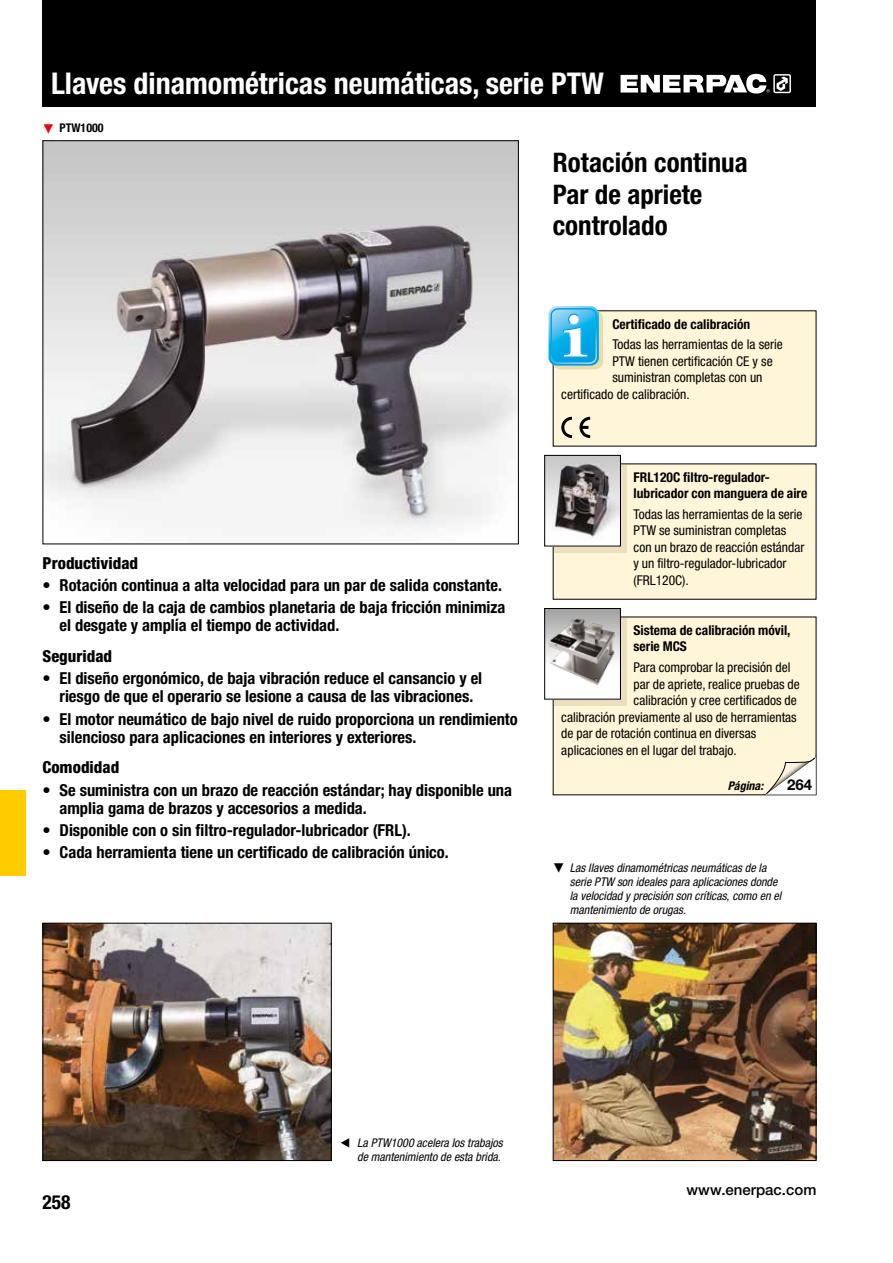
<style>
.page{position:relative;width:893px;height:1263px;background:#fff}
.page>*{position:absolute;margin:0;border:0;box-sizing:border-box;transform-origin:0 0}
.t1{font:700 condensed 30px "Helvetica Neue LTW1 G";color:#fff}
.t2{font:700 condensed 27px/31.5px "Helvetica Neue LTW1 G";color:#000}
.t3{font:700 condensed 19.5px "Helvetica Neue LTW1 G";color:#000}
.t4{font:700 condensed 16.5px/18px "Helvetica Neue LTW1 G";color:#000}
.t5{font:800 condensed 16.5px "Helvetica Neue LTW1 G";color:#000}
.t6{font:500 15px "Helvetica Neue LTW1 G";color:#000}
.t7{font:700 15px "Helvetica Neue LTW1 G";color:#000}
.t8{font:condensed 13.5px/16.5px "Helvetica Neue LTW1 G";color:#000}
.t9{font:700 condensed 13.5px/16.5px "Helvetica Neue LTW1 G";color:#000}
.t10{font:italic condensed 12px/14.2px "Helvetica Neue LTW1 G";color:#000}
.t11{font:700 condensed 12px "Helvetica Neue LTW1 G";color:#000}
.t12{font:italic 700 condensed 12px "Helvetica Neue LTW1 G";color:#000}
.s1{color:#e30613}
</style>
<div class="page">
<div style="left:43px;top:0;width:773px;height:106px;background:#000"></div>
<svg style="left:621px;top:74px;width:170px;height:20px"></svg>
<div style="left:0;top:790px;width:26px;height:85px;background:#fc0"></div>
<img style="left:45px;top:142px;width:472px;height:386px">
<div style="left:553px;top:311px;width:263px;height:135px;background:#fff5d8"></div>
<svg style="left:561px;top:417px;width:11px;height:21px"></svg>
<svg style="left:579px;top:417px;width:11px;height:21px"></svg>
<div style="left:553px;top:310px;width:50px;height:59px;background:#ecdbab;border-radius:8px"></div>
<svg style="left:549px;top:306px;width:50px;height:60px"></svg>
<img style="left:555px;top:925px;width:259px;height:234px">
<div style="left:553px;top:923px;width:263px;height:238px;border:1px solid #000"></div>
<img style="left:45px;top:925px;width:285px;height:234px">
<div style="left:43px;top:923px;width:289px;height:238px;border:1px solid #000"></div>
<div style="left:553px;top:464px;width:263px;height:135px;background:#fff5d8"></div>
<div style="left:554px;top:465px;width:73px;height:87px;background:#ebdfbd"></div>
<img style="left:546px;top:457px;width:73px;height:87px">
<div style="left:544px;top:455px;width:77px;height:91px;border:1px solid #000"></div>
<div style="left:553px;top:617px;width:263px;height:178px;background:#fff5d8"></div>
<svg style="left:762px;top:753px;width:54px;height:42px"></svg>
<div style="left:554px;top:618px;width:73px;height:87px;background:#ebdfbd"></div>
<img style="left:546px;top:610px;width:73px;height:87px">
<div style="left:544px;top:608px;width:77px;height:91px;border:1px solid #000"></div>
<img style="left:548px;top:618px;width:69px;height:69px">
<h1 class="t1" style="left:51px;top:65px;width:554px">Llaves dinamométricas neumáticas, serie PTW</h1>
<p class="t11" style="left:43px;top:120px;width:63px"><span class="s1">▼</span> PTW1000</p>
<p class="t5" style="left:43px;top:553px;width:97px">Productividad</p>
<p class="t4" style="left:43px;top:576px;width:461px">• Rotación continua a alta velocidad para un par de salida constante.</p>
<p class="t4" style="left:60px;top:599px;width:447px;text-indent:-17px">• El diseño de la caja de cambios planetaria de baja fricción minimiza el desgate y amplía el tiempo de actividad.</p>
<p class="t5" style="left:43px;top:646px;width:71px">Seguridad</p>
<p class="t4" style="left:43px;top:670px;width:441px;text-align:center">• El diseño ergonómico, de baja vibración reduce el cansancio y el riesgo de que el operario se lesione a causa de las vibraciones.</p>
<p class="t4" style="left:60px;top:710px;width:460px;text-indent:-17px">• El motor neumático de bajo nivel de ruido proporciona un rendimiento silencioso para aplicaciones en interiores y exteriores.</p>
<p class="t5" style="left:43px;top:757px;width:78px">Comodidad</p>
<p class="t4" style="left:60px;top:781px;width:454px;text-indent:-17px">• Se suministra con un brazo de reacción estándar; hay disponible una amplia gama de brazos y accesorios a medida.</p>
<p class="t4" style="left:43px;top:821px;width:370px">• Disponible con o sin filtro-regulador-lubricador (FRL).</p>
<p class="t4" style="left:43px;top:843px;width:408px">• Cada herramienta tiene un certificado de calibración único.</p>
<h2 class="t2" style="left:553px;top:147px;width:196px">Rotación continua<br>Par de apriete controlado</h2>
<p class="t9" style="left:612px;top:316px;width:139px">Certificado de calibración</p>
<p class="t8" style="left:612px;top:336px;width:172px">Todas las herramientas de la serie</p>
<p class="t8" style="left:612px;top:353px;width:162px">PTW tienen certificación CE y se</p>
<p class="t8" style="left:612px;top:369px;width:152px">suministran completas con un</p>
<p class="t8" style="left:561px;top:386px;width:130px">certificado de calibración.</p>
<p class="t9" style="left:634px;top:469px;width:175px">FRL120C filtro-regulador&shy;lubricador con manguera de aire</p>
<p class="t8" style="left:634px;top:506px;width:172px">Todas las herramientas de la serie<br>PTW se suministran completas con un brazo de reacción estándar y un filtro-regulador-lubricador (FRL120C).</p>
<p class="t9" style="left:634px;top:622px;width:158px">Sistema de calibración móvil, serie MCS</p>
<p class="t8" style="left:634px;top:659px;width:158px">Para comprobar la precisión del</p>
<p class="t8" style="left:634px;top:675px;width:168px">par de apriete, realice pruebas de</p>
<p class="t8" style="left:634px;top:692px;width:165px">calibración y cree certificados de</p>
<p class="t8" style="left:561px;top:708px;width:237px">calibración previamente al uso de herramientas</p>
<p class="t8" style="left:561px;top:725px;width:196px">de par de rotación continua en diversas</p>
<p class="t8" style="left:561px;top:741px;width:177px">aplicaciones en el lugar del trabajo.</p>
<p class="t12" style="left:728px;top:778px;width:37px">Página:</p>
<p class="t7" style="left:787px;top:775px;width:27px">264</p>
<p class="t10" style="left:570px;top:860px;width:213px;text-indent:-17px">▼ Las llaves dinamométricas neumáticas de la serie PTW son ideales para aplicaciones donde la velocidad y precisión son críticas, como en el mantenimiento de orugas.</p>
<p class="t3" style="left:43px;top:1190px;width:30px">258</p>
<p class="t10" style="left:340px;top:1135px;width:164px;text-align:right">◀ La PTW1000 acelera los trabajos de mantenimiento de esta brida.</p>
<p class="t6" style="left:686px;top:1181px;width:131px">www.enerpac.com</p>
</div>
